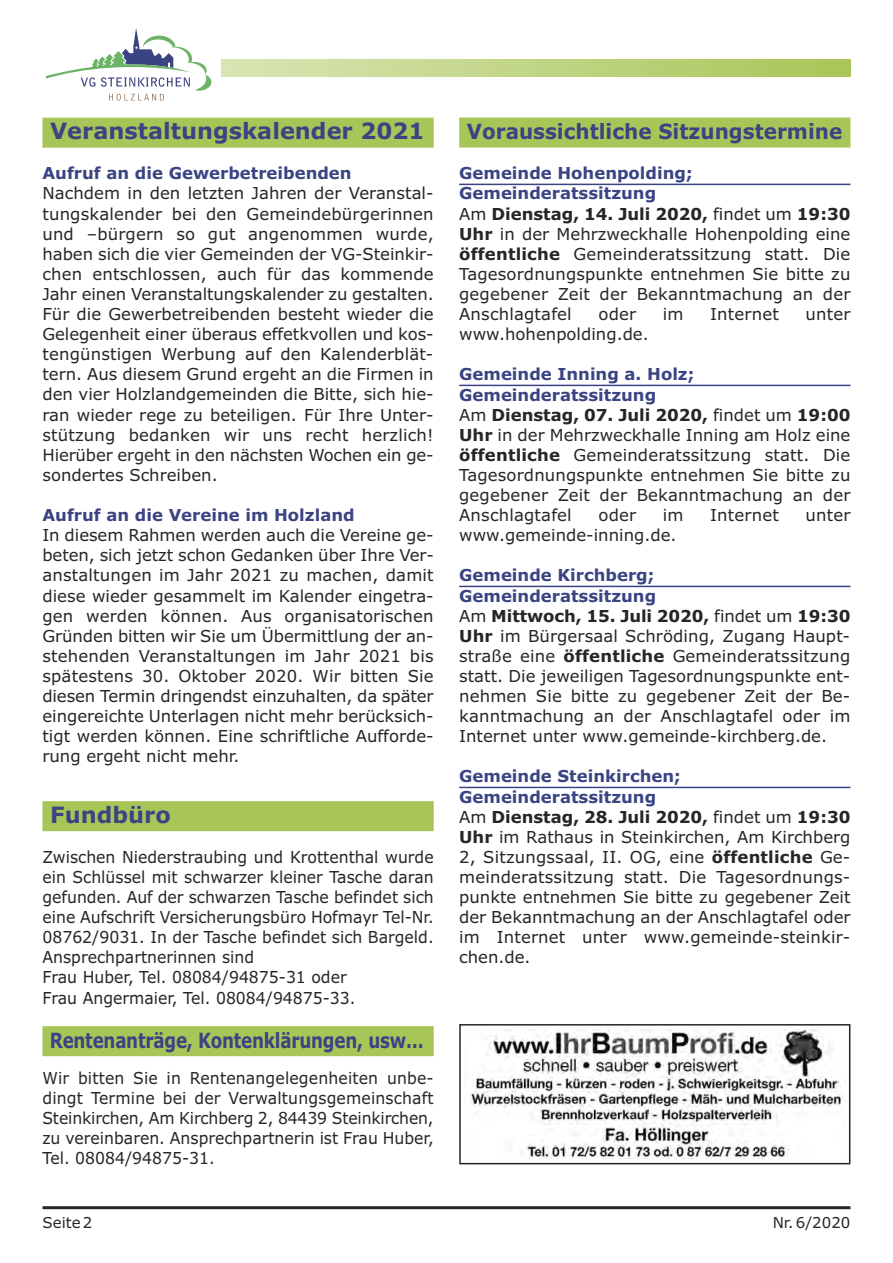
<style>
.page{position:relative;width:893px;height:1263px;background:#fff}
.page>*{position:absolute;margin:0;border:0;box-sizing:border-box;transform-origin:0 0}
.t1{font:700 22.5px "Verdana";color:#3b4483}
.t2{font:700 21px "Verdana";color:#3b4483;scale:.8 1}
.t3{font:700 21px "Verdana";color:#3b4483;scale:.95 1}
.t4{font:16.5px/20.1px "Verdana";color:#272526}
.t5{font:16.5px/20.1px "Verdana";color:#272526;scale:.95 1}
.t6{font:700 16.5px "Verdana";color:#3b4483}
.t7{font:15px "Verdana";color:#272526}
.s1{font-weight:700;color:#3b4483}
.s2{font-weight:700}
</style>
<div class="page">
<hr style="left:43px;top:1206px;width:807px;height:3px;background:#272526">
<svg style="left:46px;top:28px;width:165px;height:73px"></svg>
<div style="left:221px;top:60px;width:629px;height:17px;background:linear-gradient(to right,#d9e5b4,#a8c558)"></div>
<div style="left:42px;top:118px;width:392px;height:30px;background:#a8c557"></div>
<div style="left:42px;top:801px;width:392px;height:30px;background:#a8c557"></div>
<div style="left:42px;top:1026px;width:392px;height:30px;background:#a8c557"></div>
<div style="left:459px;top:118px;width:391px;height:30px;background:#a8c557"></div>
<hr style="left:459px;top:184px;width:391px;height:1px;background:#3b4483">
<hr style="left:459px;top:385px;width:391px;height:1px;background:#3b4483">
<hr style="left:459px;top:586px;width:391px;height:1px;background:#3b4483">
<hr style="left:459px;top:787px;width:391px;height:1px;background:#3b4483">
<img style="left:470px;top:1029px;width:374px;height:129px">
<div style="left:459px;top:1024px;width:391px;height:140px;border:2px solid #272526"></div>
<h1 class="t1" style="left:50px;top:118px;width:376px">Veranstaltungskalender 2021</h1>
<p class="t6" style="left:42px;top:164px;width:311px">Aufruf an die Gewerbetreibenden</p>
<p class="t4" style="left:42px;top:184px;width:393px;text-align:justify">Nachdem in den letzten Jahren der Veranstal&shy;tungskalender bei den Gemeindebürgerinnen und –bürgern so gut angenommen wurde, haben sich die vier Gemeinden der VG-Steinkir&shy;chen entschlossen, auch für das kommende Jahr einen Veranstaltungskalender zu gestalten.<br>Für die Gewerbetreibenden besteht wieder die Gelegenheit einer überaus effetkvollen und kos&shy;tengünstigen Werbung auf den Kalenderblät&shy;tern. Aus diesem Grund ergeht an die Firmen in den vier Holzlandgemeinden die Bitte, sich hie&shy;ran wieder rege zu beteiligen. Für Ihre Unter&shy;stützung bedanken wir uns recht herzlich!<br>Hierüber ergeht in den nächsten Wochen ein ge&shy;sondertes Schreiben.</p>
<p class="t6" style="left:42px;top:506px;width:314px">Aufruf an die Vereine im Holzland</p>
<p class="t4" style="left:42px;top:525px;width:393px;text-align:justify">In diesem Rahmen werden auch die Vereine ge&shy;beten, sich jetzt schon Gedanken über Ihre Ver&shy;anstaltungen im Jahr 2021 zu machen, damit diese wieder gesammelt im Kalender eingetra&shy;gen werden können. Aus organisatorischen Gründen bitten wir Sie um Übermittlung der an&shy;stehenden Veranstaltungen im Jahr 2021 bis spätestens 30. Oktober 2020. Wir bitten Sie diesen Termin dringendst einzuhalten, da später eingereichte Unterlagen nicht mehr berücksich&shy;tigt werden können. Eine schriftliche Aufforde&shy;rung ergeht nicht mehr.</p>
<h1 class="t1" style="left:50px;top:802px;width:122px">Fundbüro</h1>
<p class="t5" style="left:42px;top:847px;width:413px">Zwischen Niederstraubing und Krottenthal wurde ein Schlüssel mit schwarzer kleiner Tasche daran gefunden. Auf der schwarzen Tasche befindet sich eine Aufschrift Versicherungsbüro Hofmayr Tel-Nr.<br>08762/9031. In der Tasche befindet sich Bargeld.<br>Ansprechpartnerinnen sind<br>Frau Huber, Tel. 08084/94875-31 oder<br>Frau Angermaier, Tel. 08084/94875-33.</p>
<p class="t2" style="left:50px;top:1028px;width:469px">Rentenanträge, Kontenklärungen, usw…</p>
<p class="t5" style="left:42px;top:1068px;width:413px;text-align:justify">Wir bitten Sie in Rentenangelegenheiten unbe&shy;dingt Termine bei der Verwaltungsgemeinschaft Steinkirchen, Am Kirchberg 2, 84439 Steinkirchen, zu vereinbaren. Ansprechpartnerin ist Frau Huber, Tel. 08084/94875-31.</p>
<p class="t3" style="left:467px;top:120px;width:397px">Voraussichtliche Sitzungstermine</p>
<p class="t4" style="left:459px;top:164px;width:393px"><span class="s1">Gemeinde Hohenpolding; Gemeinderatssitzung<br></span>Am <span class="s2">Dienstag, 14. Juli 2020,</span> findet um <span class="s2">19:30<br>Uhr</span> in der Mehrzweckhalle Hohenpolding eine <span class="s2">öffentliche</span> Gemeinderatssitzung statt. Die Tagesordnungspunkte entnehmen Sie bitte zu gegebener Zeit der Bekanntmachung an der Anschlagtafel</p>
<p class="t4" style="left:598px;top:304px;width:39px">oder</p>
<p class="t4" style="left:663px;top:304px;width:22px">im</p>
<p class="t4" style="left:710px;top:304px;width:70px">Internet</p>
<p class="t4" style="left:805px;top:304px;width:46px">unter</p>
<p class="t4" style="left:459px;top:324px;width:191px">www.hohenpolding.de.</p>
<p class="t4" style="left:459px;top:365px;width:393px"><span class="s1">Gemeinde Inning a. Holz; Gemeinderatssitzung<br></span>Am <span class="s2">Dienstag, 07. Juli 2020,</span> findet um <span class="s2">19:00<br>Uhr</span> in der Mehrzweckhalle Inning am Holz eine <span class="s2">öffentliche</span> Gemeinderatssitzung statt. Die Tagesordnungspunkte entnehmen Sie bitte zu gegebener Zeit der Bekanntmachung an der Anschlagtafel</p>
<p class="t4" style="left:598px;top:505px;width:39px">oder</p>
<p class="t4" style="left:663px;top:505px;width:22px">im</p>
<p class="t4" style="left:710px;top:505px;width:70px">Internet</p>
<p class="t4" style="left:805px;top:505px;width:46px">unter</p>
<p class="t4" style="left:459px;top:525px;width:219px">www.gemeinde-inning.de.</p>
<p class="t4" style="left:459px;top:566px;width:393px"><span class="s1">Gemeinde Kirchberg; Gemeinderatssitzung<br></span>Am <span class="s2">Mittwoch, 15. Juli 2020,</span> findet um <span class="s2">19:30<br>Uhr</span> im Bürgersaal Schröding, Zugang Haupt&shy;straße eine <span class="s2">öffentliche</span> Gemeinderatssitzung statt. Die jeweiligen Tagesordnungspunkte ent&shy;nehmen Sie bitte zu gegebener Zeit der Be&shy;kanntmachung an der Anschlagtafel oder im Internet unter www.gemeinde-kirchberg.de.</p>
<p class="t4" style="left:459px;top:767px;width:393px"><span class="s1">Gemeinde Steinkirchen; Gemeinderatssitzung<br></span>Am <span class="s2">Dienstag, 28. Juli 2020,</span> findet um <span class="s2">19:30<br>Uhr</span> im Rathaus in Steinkirchen, Am Kirchberg 2, Sitzungssaal, II. OG, eine <span class="s2">öffentliche</span> Ge&shy;meinderatssitzung statt. Die Tagesordnungs&shy;punkte entnehmen Sie bitte zu gegebener Zeit der Bekanntmachung an der Anschlagtafel oder im Internet unter www.gemeinde-steinkir&shy;chen.de.</p>
<p class="t7" style="left:43px;top:1214px;width:51px">Seite 2</p>
<p class="t7" style="left:773px;top:1214px;width:79px">Nr. 6/2020</p>
</div>
